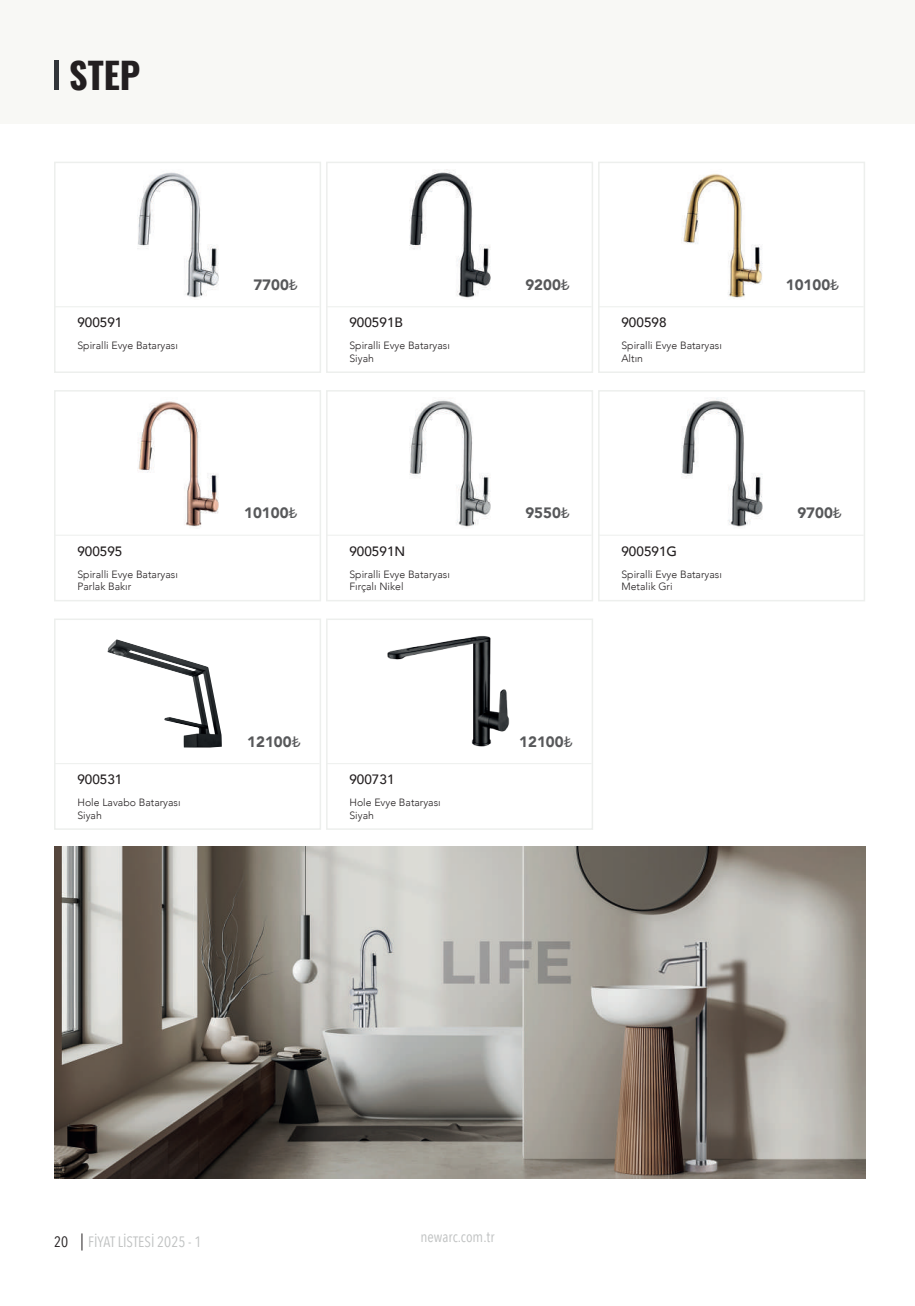
<style>
.page{position:relative;width:915px;height:1306px;background:#fff}
.page>*{position:absolute;margin:0;border:0;box-sizing:border-box;transform-origin:0 0}
.t1{font:700 36px "Oswald";color:#231f20}
.t2{font:900 15px "Avenir";color:#57585a}
.t3{font:15px "Avenir Next Condensed";color:#bfc1c1}
.t4{font:15px "Avenir Next Condensed";color:#231f20}
.t5{font:500 13.5px "Avenir";color:#231f20}
.t6{font:300 10.5px/12.6px "Avenir";color:#231f20}
.s1{font-family:"Consolas";font-weight:400;font-size:16.5px}
</style>
<div class="page">
<svg style="left:82px;top:1233px;width:1px;height:17px"></svg>
<div style="left:0;top:0;width:914px;height:124px;background:#f8f8f5"></div>
<div style="left:54px;top:60px;width:5px;height:30px;background:#323539"></div>
<div style="left:54px;top:162px;width:267px;height:211px;border:2px solid #edefed"></div>
<img style="left:137px;top:172px;width:82px;height:126px">
<hr style="left:54px;top:306px;width:265px;height:1px;background:#edefed">
<div style="left:326px;top:162px;width:267px;height:211px;border:2px solid #edefed"></div>
<img style="left:409px;top:169px;width:82px;height:129px">
<hr style="left:326px;top:306px;width:265px;height:1px;background:#edefed">
<div style="left:598px;top:162px;width:266px;height:211px;border:2px solid #edefed"></div>
<img style="left:683px;top:174px;width:80px;height:125px">
<hr style="left:598px;top:306px;width:265px;height:1px;background:#edefed">
<div style="left:54px;top:390px;width:267px;height:211px;border:2px solid #edefed"></div>
<img style="left:138px;top:401px;width:81px;height:126px">
<hr style="left:54px;top:535px;width:265px;height:1px;background:#edefed">
<div style="left:326px;top:390px;width:267px;height:211px;border:2px solid #edefed"></div>
<img style="left:409px;top:400px;width:82px;height:127px">
<hr style="left:326px;top:535px;width:265px;height:1px;background:#edefed">
<div style="left:54px;top:618px;width:267px;height:211px;border:2px solid #edefed"></div>
<img style="left:107px;top:639px;width:115px;height:108px">
<hr style="left:54px;top:763px;width:265px;height:1px;background:#edefed">
<div style="left:326px;top:618px;width:267px;height:211px;border:2px solid #edefed"></div>
<img style="left:387px;top:636px;width:123px;height:111px">
<hr style="left:326px;top:763px;width:265px;height:1px;background:#edefed">
<img style="left:54px;top:846px;width:810px;height:332px">
<div style="left:598px;top:390px;width:266px;height:211px;border:2px solid #edefed"></div>
<img style="left:682px;top:398px;width:81px;height:129px">
<hr style="left:598px;top:535px;width:265px;height:1px;background:#edefed">
<h1 class="t1" style="left:69px;top:43px;width:73px">STEP</h1>
<h2 class="t2" style="left:253px;top:271px;width:46px">7700<span class="s1">₺</span></h2>
<h2 class="t2" style="left:525px;top:271px;width:46px">9200<span class="s1">₺</span></h2>
<h2 class="t2" style="left:785px;top:271px;width:55px">10100<span class="s1">₺</span></h2>
<p class="t5" style="left:77px;top:311px;width:47px">900591</p>
<p class="t5" style="left:349px;top:311px;width:55px">900591B</p>
<p class="t5" style="left:621px;top:311px;width:47px">900598</p>
<p class="t6" style="left:77px;top:339px;width:102px">Spiralli Evye Bataryası</p>
<p class="t6" style="left:349px;top:339px;width:102px">Spiralli Evye Bataryası<br>Siyah</p>
<p class="t6" style="left:621px;top:339px;width:102px">Spiralli Evye Bataryası<br>Altın</p>
<h2 class="t2" style="left:244px;top:500px;width:55px">10100<span class="s1">₺</span></h2>
<h2 class="t2" style="left:525px;top:500px;width:46px">9550<span class="s1">₺</span></h2>
<h2 class="t2" style="left:797px;top:500px;width:46px">9700<span class="s1">₺</span></h2>
<p class="t5" style="left:77px;top:539px;width:47px">900595</p>
<p class="t5" style="left:349px;top:539px;width:57px">900591N</p>
<p class="t5" style="left:621px;top:539px;width:57px">900591G</p>
<p class="t6" style="left:77px;top:567px;width:102px">Spiralli Evye Bataryası<br>Parlak Bakır</p>
<p class="t6" style="left:349px;top:567px;width:102px">Spiralli Evye Bataryası<br>Fırçalı Nikel</p>
<p class="t6" style="left:621px;top:567px;width:102px">Spiralli Evye Bataryası<br>Metalik Gri</p>
<h2 class="t2" style="left:247px;top:728px;width:55px">12100<span class="s1">₺</span></h2>
<h2 class="t2" style="left:519px;top:728px;width:55px">12100<span class="s1">₺</span></h2>
<p class="t5" style="left:77px;top:768px;width:47px">900531</p>
<p class="t5" style="left:349px;top:768px;width:47px">900731</p>
<p class="t6" style="left:77px;top:796px;width:105px">Hole Lavabo Bataryası<br>Siyah</p>
<p class="t6" style="left:349px;top:796px;width:93px">Hole Evye Bataryası<br>Siyah</p>
<h2 class="t4" style="left:54px;top:1228px;width:16px">20</h2>
<h2 class="t3" style="left:88px;top:1228px;width:115px">FİYAT LİSTESİ 2025 - 1</h2>
<h2 class="t3" style="left:420px;top:1224px;width:75px">newarc.com.tr</h2>
</div>
